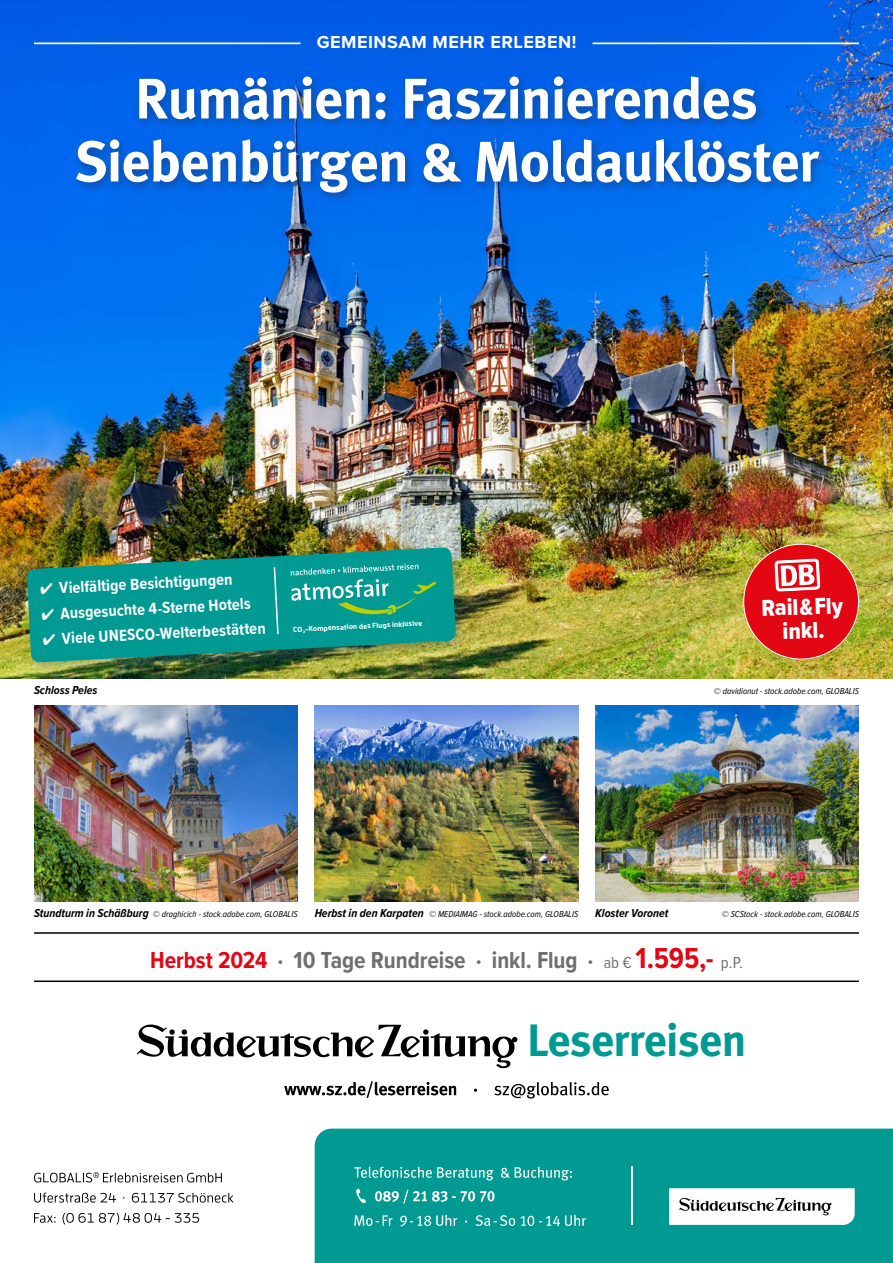
<style>
.page{position:relative;width:893px;height:1263px;background:#fff}
.page>*{position:absolute;margin:0;border:0;box-sizing:border-box;transform-origin:0 0}
.t1{font:700 57px/63px "Meta Pro";letter-spacing:-.025em;color:#fff;text-align:center}
.t2{font:700 45.3px "SZ Meta";color:#009a93}
.t3{font:700 24px "Proxima Nova Cond";color:#706f6f}
.t4{font:24px/23.5px "Proxima Nova Cond Extrabld";color:#fff;text-align:center}
.t5{font:700 18px "Proxima Nova";letter-spacing:.03em;color:#fff}
.t6{font:700 16.5px "Proxima Nova Cond";color:#fff}
.t7{font:italic 700 12px "Proxima Nova Cond";color:#000}
.t8{font:italic 9px "Proxima Nova Cond";color:#000}
.t9{font:700 7.2px "Enzo OT";color:#fff}
.s1{font-weight:700;font-size:12px}
.s2{color:#e30613}
.s3{font-weight:400;font-size:16.5px}
.s4{font-size:30px;color:#e30613}
</style>
<div class="page">
<img style="left:0;top:0;width:893px;height:678px">
<hr style="left:34px;top:43px;width:266px;height:1px;background:#fff">
<hr style="left:592px;top:43px;width:267px;height:1px;background:#fff">
<div style="left:72px;top:72px;width:758px;height:132px;background:#184287;opacity:.75"></div>
<img style="left:315px;top:706px;width:263px;height:195px">
<img style="left:595px;top:706px;width:264px;height:195px">
<img style="left:34px;top:706px;width:264px;height:195px">
<hr style="left:34px;top:932px;width:825px;height:2px;background:#000">
<hr style="left:34px;top:980px;width:825px;height:2px;background:#000">
<div style="left:22px;top:543px;width:447px;height:133px;background:#184287;opacity:.25"></div>
<img style="left:27px;top:547px;width:429px;height:115px">
<svg style="left:291px;top:564px;width:145px;height:51px;background:#26a797"></svg>
<svg style="left:273px;top:566px;width:6px;height:70px"></svg>
<div style="left:744px;top:544px;width:114px;height:115px;background:#e30613;border-radius:50%"></div>
<svg style="left:774px;top:558px;width:46px;height:34px"></svg>
<svg style="left:137px;top:1024px;width:380px;height:45px"></svg>
<svg style="left:34px;top:1172px;width:188px;height:10px"></svg>
<svg style="left:34px;top:1192px;width:199px;height:11px"></svg>
<svg style="left:34px;top:1213px;width:165px;height:11px"></svg>
<svg style="left:284px;top:1081px;width:325px;height:17px"></svg>
<div style="left:315px;top:1128px;width:578px;height:135px;background:#009a93"></div>
<svg style="left:669px;top:1188px;width:186px;height:37px"></svg>
<hr style="left:631px;top:1166px;width:2px;height:59px;background:#fff">
<svg style="left:354px;top:1167px;width:218px;height:13px;background:#3eb2ad"></svg>
<svg style="left:356px;top:1188px;width:10px;height:15px"></svg>
<svg style="left:375px;top:1190px;width:120px;height:13px;background:#4ab7b2"></svg>
<svg style="left:354px;top:1215px;width:232px;height:11px;background:#3ab0ab"></svg>
<div style="left:660px;top:1150px;width:178px;height:33px;background:#009a93"></div>
<h3 class="t5" style="left:317px;top:29px;width:261px">GEMEINSAM MEHR ERLEBEN!</h3>
<h1 class="t1" style="left:74px;top:64px;width:746px">Rumänien: Faszinierendes<br>Siebenbürgen &amp; Moldauklöster</h1>
<h3 class="t6" style="left:40px;top:577px;width:194px;rotate:-3deg">✔ Vielfältige Besichtigungen</h3>
<h3 class="t6" style="left:41px;top:602px;width:211px;rotate:-3deg">✔ Ausgesuchte 4-Sterne Hotels</h3>
<h3 class="t6" style="left:42px;top:627px;width:224px;rotate:-3deg">✔ Viele UNESCO-Welterbestätten</h3>
<p class="t9" style="left:293px;top:625px;width:131px;rotate:-3deg">CO₂-Kompensation des Flugs inklusive</p>
<h3 class="t4" style="left:761px;top:596px;width:83px;rotate:-2deg">Rail &amp; Fly inkl.</h3>
<h3 class="t7" style="left:34px;top:681px;width:65px">Schloss Peles</h3>
<p class="t8" style="left:714px;top:684px;width:147px">© davidionut - stock.adobe.com, GLOBALIS</p>
<p class="t8" style="left:34px;top:908px;width:265px"><span class="s1">Stundturm in Schäßburg</span> © draghicich - stock.adobe.com, GLOBALIS</p>
<p class="t8" style="left:315px;top:908px;width:265px"><span class="s1">Herbst in den Karpaten</span> © MEDIAIMAG - stock.adobe.com, GLOBALIS</p>
<h3 class="t7" style="left:595px;top:904px;width:75px">Kloster Voronet</h3>
<p class="t8" style="left:722px;top:908px;width:139px">© SCStock - stock.adobe.com, GLOBALIS</p>
<h3 class="t3" style="left:150px;top:942px;width:594px"><span class="s2">Herbst 2024</span> · 10 Tage Rundreise · inkl. Flug · <span class="s3">ab €</span> <span class="s4">1.595,-</span> <span class="s3">p.P.</span></h3>
<h2 class="t2" style="left:528px;top:1014px;width:220px">Leserreisen</h2>
</div>
